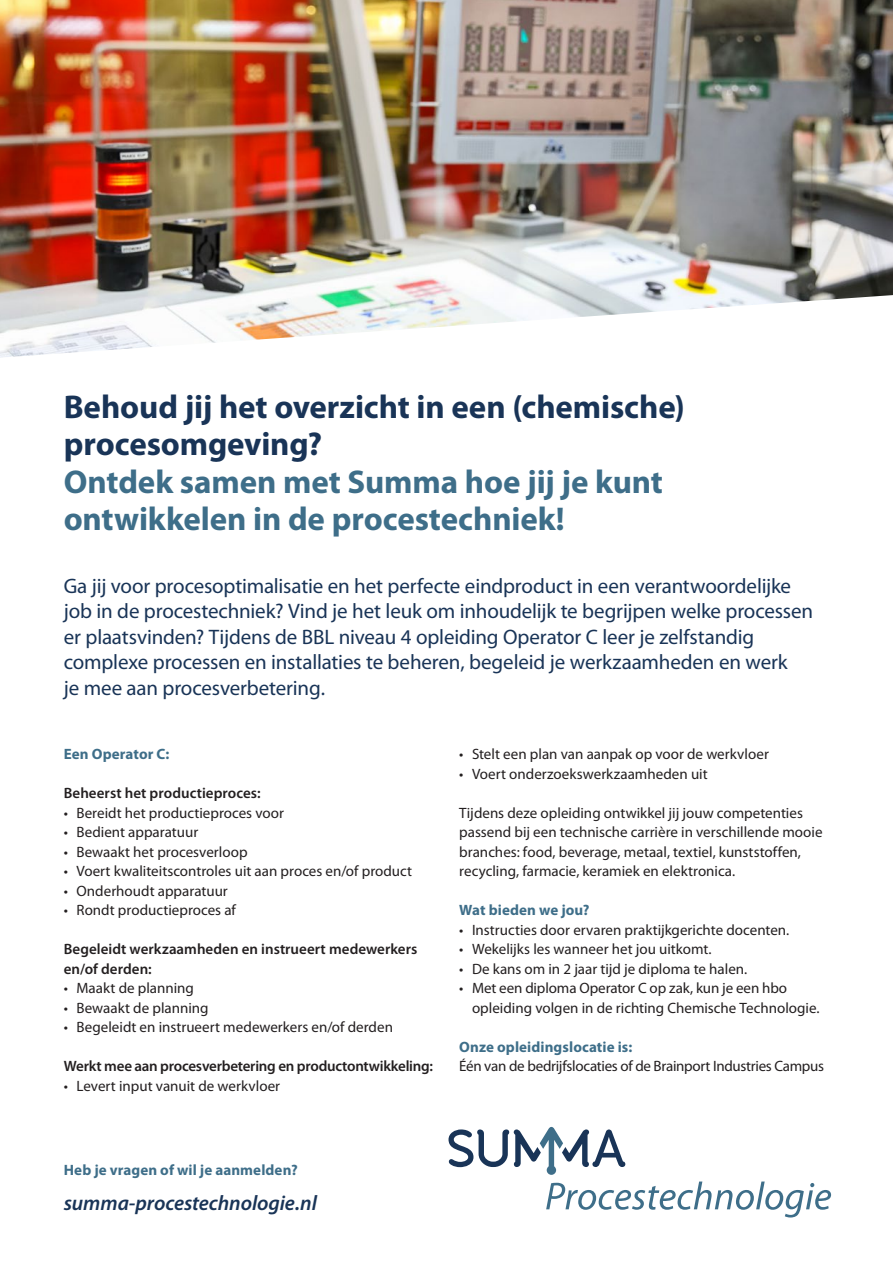
<style>
.page{position:relative;width:893px;height:1263px;background:#fff}
.page>*{position:absolute;margin:0;border:0;box-sizing:border-box;transform-origin:0 0}
.t1{font:700 33px/37.5px "Myriad Pro";letter-spacing:-.005em;color:#3e6e89}
.t2{font:700 33px/37.5px "Myriad Pro";letter-spacing:-.005em;color:#193457}
.t3{font:21px/25.5px "Myriad Pro";letter-spacing:-.005em;color:#193457}
.t4{font:italic 600 21px "Myriad Pro";letter-spacing:-.005em;color:#193457}
.t5{font:15px/19.5px "Myriad Pro";color:#231f20}
.t6{font:600 15px/19.5px "Myriad Pro";color:#231f20}
.t7{font:700 15px "Myriad Pro";letter-spacing:.005em;color:#3e6e89}
.t8{font:15px "Myriad Pro";letter-spacing:-.02em;color:#231f20}
.t9{font:600 15px "Myriad Pro";letter-spacing:-.02em;color:#231f20}
</style>
<div class="page">
<img style="left:0;top:0;width:893px;height:358px">
<svg style="left:546px;top:1181px;width:285px;height:36px"></svg>
<svg style="left:448px;top:1127px;width:177px;height:48px"></svg>
<h1 class="t2" style="left:64px;top:388px;width:623px">Behoud jij het overzicht in een (chemische) procesomgeving?</h1>
<h1 class="t1" style="left:64px;top:463px;width:601px">Ontdek samen met Summa hoe jij je kunt ontwikkelen in de procestechniek!</h1>
<p class="t3" style="left:64px;top:573px;width:751px">Ga jij voor procesoptimalisatie en het perfecte eindproduct in een verantwoordelijke job in de procestechniek? Vind je het leuk om inhoudelijk te begrijpen welke processen er plaatsvinden? Tijdens de BBL niveau 4 opleiding Operator C leer je zelfstandig complexe processen en installaties te beheren, begeleid je werkzaamheden en werk<br>je mee aan procesverbetering.</p>
<p class="t7" style="left:64px;top:745px;width:107px">Een Operator C:</p>
<p class="t6" style="left:64px;top:783px;width:198px">Beheerst het productieproces:</p>
<p class="t5" style="left:64px;top:803px;width:222px">• Bereidt het productieproces voor</p>
<p class="t5" style="left:64px;top:822px;width:136px">• Bedient apparatuur</p>
<p class="t5" style="left:64px;top:842px;width:185px">• Bewaakt het procesverloop</p>
<p class="t5" style="left:64px;top:861px;width:350px">• Voert kwaliteitscontroles uit aan proces en/of product</p>
<p class="t5" style="left:64px;top:881px;width:166px">• Onderhoudt apparatuur</p>
<p class="t5" style="left:64px;top:900px;width:174px">• Rondt productieproces af</p>
<p class="t6" style="left:64px;top:939px;width:355px">Begeleidt werkzaamheden en instrueert medewerkers en/of derden:</p>
<p class="t5" style="left:64px;top:978px;width:132px">• Maakt de planning</p>
<p class="t5" style="left:64px;top:998px;width:146px">• Bewaakt de planning</p>
<p class="t5" style="left:64px;top:1017px;width:331px">• Begeleidt en instrueert medewerkers en/of derden</p>
<p class="t9" style="left:64px;top:1058px;width:371px">Werkt mee aan procesverbetering en productontwikkeling:</p>
<p class="t5" style="left:64px;top:1076px;width:218px">• Levert input vanuit de werkvloer</p>
<p class="t5" style="left:459px;top:744px;width:311px">• Stelt een plan van aanpak op voor de werkvloer</p>
<p class="t5" style="left:459px;top:764px;width:250px">• Voert onderzoekswerkzaamheden uit</p>
<p class="t5" style="left:459px;top:803px;width:365px">Tijdens deze opleiding ontwikkel jij jouw competenties passend bij een technische carrière in verschillende mooie branches: food, beverage, metaal, textiel, kunststoffen, recycling, farmacie, keramiek en elektronica.</p>
<p class="t7" style="left:459px;top:901px;width:132px">Wat bieden we jou?</p>
<p class="t5" style="left:459px;top:920px;width:332px">• Instructies door ervaren praktijkgerichte docenten.</p>
<p class="t5" style="left:459px;top:939px;width:254px">• Wekelijks les wanneer het jou uitkomt.</p>
<p class="t5" style="left:459px;top:959px;width:290px">• De kans om in 2 jaar tijd je diploma te halen.</p>
<p class="t5" style="left:472px;top:978px;width:349px;text-indent:-13px">• Met een diploma Operator C op zak, kun je een hbo opleiding volgen in de richting Chemische Technologie.</p>
<p class="t7" style="left:459px;top:1038px;width:175px">Onze opleidingslocatie is:</p>
<p class="t8" style="left:459px;top:1058px;width:366px">Één van de bedrijfslocaties of de Brainport Industries Campus</p>
<p class="t7" style="left:64px;top:1162px;width:235px">Heb je vragen of wil je aanmelden?</p>
<h2 class="t4" style="left:64px;top:1191px;width:255px">summa-procestechnologie.nl</h2>
</div>
